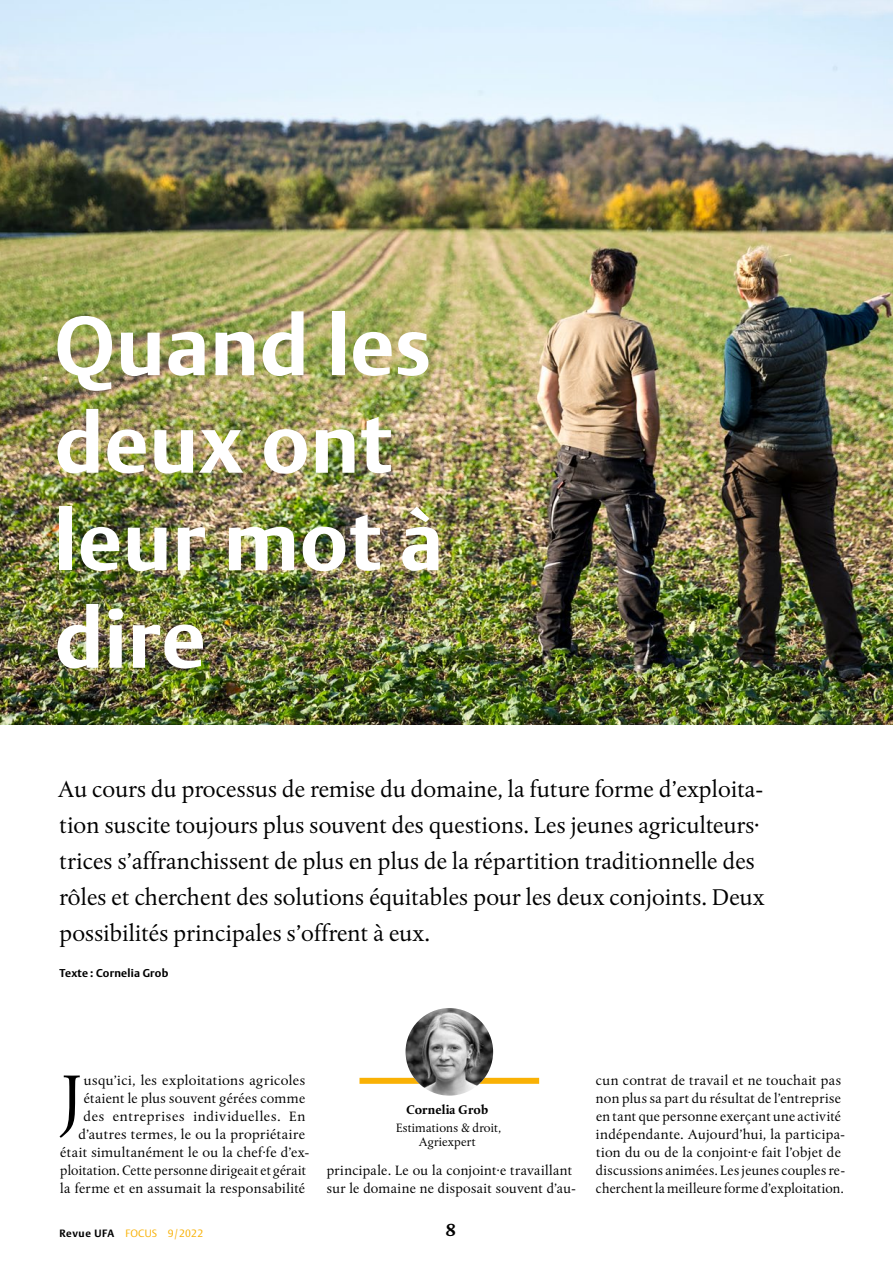
<style>
.page{position:relative;width:893px;height:1263px;background:#fff}
.page>*{position:absolute;margin:0;border:0;box-sizing:border-box;transform-origin:0 0}
.t1{font:700 82.5px/97.5px "DTL Argo TOT";letter-spacing:.01em;color:#fff}
.t2{font:69.15px "DTL Albertina TOT";color:#000}
.t3{font:24px/36px "DTL Albertina TOT";letter-spacing:.005em;color:#000}
.t4{font:700 18px "DTL Albertina TOT";color:#000}
.t5{font:14.25px/18px "DTL Albertina TOT";letter-spacing:.02em;color:#000}
.t6{font:12.75px/14.2px "DTL Albertina TOT";letter-spacing:.01em;color:#000;text-align:center}
.t7{font:700 12.75px "DTL Albertina TOT";letter-spacing:.01em;color:#000}
.t8{font:700 11.25px "DTL Argo TOT";letter-spacing:.02em;color:#000}
.t9{font:300 10.5px "DTL Argo TOT";letter-spacing:.02em;color:#f9b104}
.s1{font-weight:700;color:#000}
</style>
<div class="page">
<img style="left:0;top:0;width:893px;height:725px">
<div style="left:359px;top:1078px;width:180px;height:6px;background:#f9b104"></div>
<img style="left:405px;top:1008px;width:88px;height:88px;border-radius:44px">
<h1 class="t1" style="left:55px;top:298px;width:390px">Quand les deux ont leur mot à dire</h1>
<p class="t3" style="left:58px;top:771px;width:708px">Au cours du processus de remise du domaine, la future forme d’exploita&shy;tion suscite toujours plus souvent des questions. Les jeunes agriculteurs· trices s’affranchissent de plus en plus de la répartition traditionnelle des rôles et cherchent des solutions équitables pour les deux conjoints. Deux possibilités principales s’offrent à eux.</p>
<p class="t8" style="left:60px;top:966px;width:110px">Texte : Cornelia Grob</p>
<p class="t5" style="left:60px;top:1071px;width:250px;text-align:right">usqu’ici, les exploitations agricoles étaient le plus souvent gérées comme<br>des entreprises individuelles. En d’autres termes, le ou la propriétaire était simultanément le ou la chef·fe d’ex&shy;ploitation. Cette personne dirigeait et gérait la ferme et en assumait la responsabilité</p>
<h2 class="t2" style="left:62px;top:1057px;width:21px">J</h2>
<p class="t7" style="left:406px;top:1101px;width:84px">Cornelia Grob</p>
<p class="t6" style="left:396px;top:1121px;width:106px">Estimations &amp; droit,<br>Agriexpert</p>
<p class="t5" style="left:327px;top:1161px;width:250px">principale. Le ou la conjoint·e travaillant sur le domaine ne disposait souvent d’au-</p>
<p class="t9" style="left:60px;top:1227px;width:145px"><span class="s1">Revue UFA</span> FOCUS 9/2022</p>
<p class="t4" style="left:446px;top:1218px;width:12px">8</p>
<p class="t5" style="left:596px;top:1071px;width:251px">cun contrat de travail et ne touchait pas non plus sa part du résultat de l’entreprise en tant que personne exerçant une activité indépendante. Aujourd’hui, la participa&shy;tion du ou de la conjoint·e fait l’objet de discussions animées. Les jeunes couples re&shy;cherchent la meilleure forme d’exploitation.</p>
</div>
